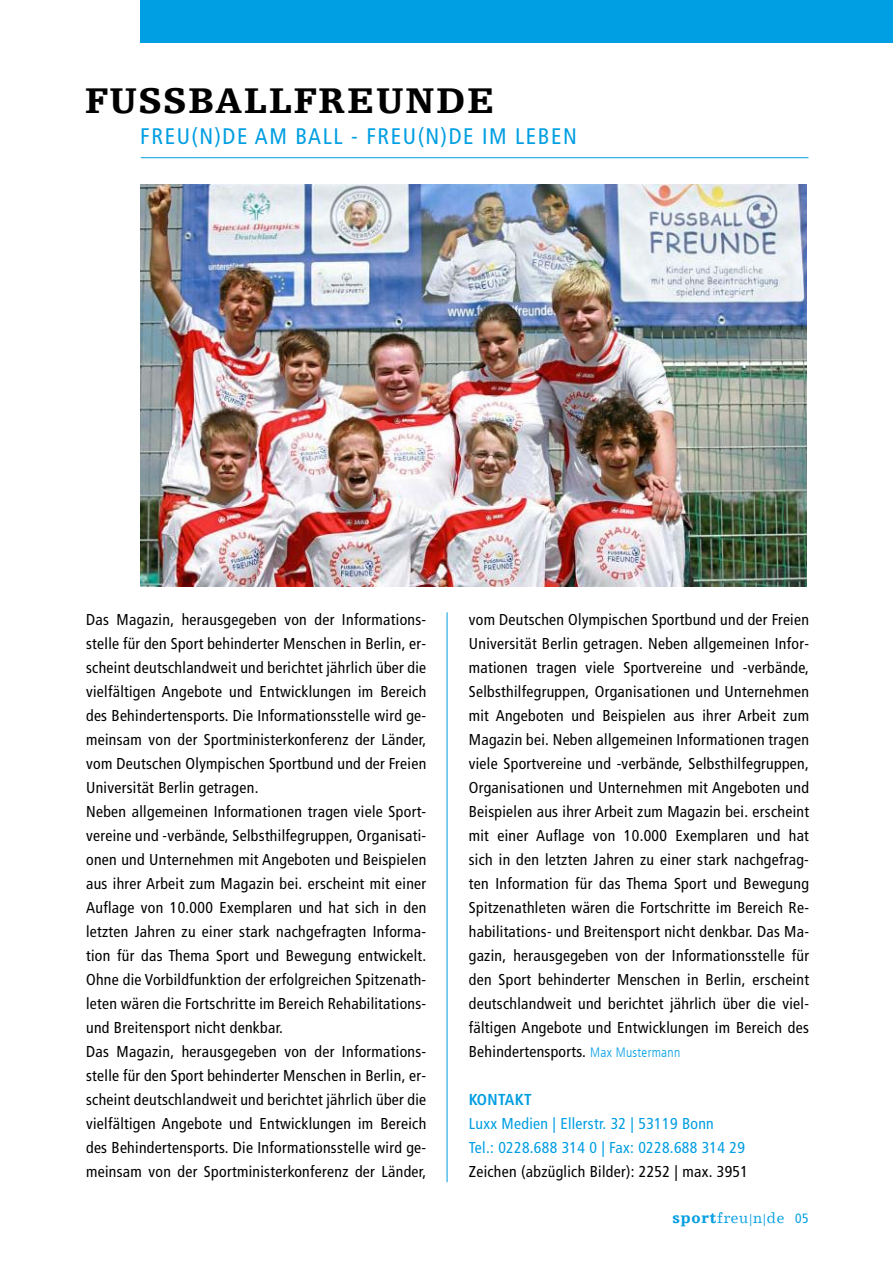
<style>
.page{position:relative;width:893px;height:1263px;background:#fff}
.page>*{position:absolute;margin:0;border:0;box-sizing:border-box;transform-origin:0 0}
.t1{font:900 37.5px "Egyptienne FLT";letter-spacing:.05em;color:#000}
.t2{font:condensed 22.5px "Frutiger LT";letter-spacing:.07em;color:#009ee2}
.t3{font:condensed 15.75px/24px "Frutiger LT";letter-spacing:.02em;color:#000}
.t4{font:condensed 15.75px/24px "Frutiger LT";letter-spacing:.02em;color:#009ee2}
.t5{font:700 condensed 15.75px "Frutiger LT";letter-spacing:.02em;color:#009ee2}
.t6{font:15px "Excelsior LT";letter-spacing:.05em;color:#009ee2}
.s1{font-weight:300;font-size:13.5px;color:#009ee2}
.s2{font-family:"Egyptienne FLT";font-weight:900}
.s3{font-size:12px}
.s4{font-family:"Frutiger LT";font-stretch:condensed;font-size:13.5px}
</style>
<div class="page">
<div style="left:140px;top:0;width:753px;height:43px;background:#009ee2"></div>
<hr style="left:141px;top:157px;width:667px;height:1px;background:#009ee2">
<hr style="left:447px;top:612px;width:1px;height:570px;background:#009ee2">
<img style="left:140px;top:184px;width:667px;height:402px">
<h1 class="t1" style="left:85px;top:79px;width:411px">FUSSBALLFREUNDE</h1>
<h2 class="t2" style="left:140px;top:124px;width:438px">FREU(N)DE AM BALL - FREU(N)DE IM LEBEN</h2>
<p class="t3" style="left:86px;top:608px;width:342px">Das Magazin, herausgegeben von der Informations&shy;stelle für den Sport behinderter Menschen in Berlin, er&shy;scheint deutschlandweit und berichtet jährlich über die vielfältigen Angebote und Entwicklungen im Bereich des Behindertensports. Die Informationsstelle wird ge&shy;meinsam von der Sportministerkonferenz der Länder, vom Deutschen Olympischen Sportbund und der Freien Universität Berlin getragen.<br>Neben allgemeinen Informationen tragen viele Sport&shy;vereine und -verbände, Selbsthilfegruppen, Organisati&shy;onen und Unternehmen mit Angeboten und Beispielen aus ihrer Arbeit zum Magazin bei. erscheint mit einer Auflage von 10.000 Exemplaren und hat sich in den letzten Jahren zu einer stark nachgefragten Informa&shy;tion für das Thema Sport und Bewegung entwickelt.<br>Ohne die Vorbildfunktion der erfolgreichen Spitzenath&shy;leten wären die Fortschritte im Bereich Rehabilitations&shy;und Breitensport nicht denkbar.<br>Das Magazin, herausgegeben von der Informations&shy;stelle für den Sport behinderter Menschen in Berlin, er&shy;scheint deutschlandweit und berichtet jährlich über die vielfältigen Angebote und Entwicklungen im Bereich des Behindertensports. Die Informationsstelle wird ge&shy;meinsam von der Sportministerkonferenz der Länder,</p>
<p class="t3" style="left:469px;top:608px;width:342px;text-align:justify">vom Deutschen Olympischen Sportbund und der Freien Universität Berlin getragen. Neben allgemeinen Infor&shy;mationen tragen viele Sportvereine und -verbände, Selbsthilfegruppen, Organisationen und Unternehmen mit Angeboten und Beispielen aus ihrer Arbeit zum Magazin bei. Neben allgemeinen Informationen tragen viele Sportvereine und -verbände, Selbsthilfegruppen, Organisationen und Unternehmen mit Angeboten und Beispielen aus ihrer Arbeit zum Magazin bei. erscheint mit einer Auflage von 10.000 Exemplaren und hat sich in den letzten Jahren zu einer stark nachgefrag&shy;ten Information für das Thema Sport und Bewegung Spitzenathleten wären die Fortschritte im Bereich Re&shy;habilitations- und Breitensport nicht denkbar. Das Ma&shy;gazin, herausgegeben von der Informationsstelle für den Sport behinderter Menschen in Berlin, erscheint deutschlandweit und berichtet jährlich über die viel&shy;fältigen Angebote und Entwicklungen im Bereich des Behindertensports. <span class="s1">Max Mustermann</span></p>
<p class="t5" style="left:469px;top:1090px;width:64px">KONTAKT</p>
<p class="t4" style="left:469px;top:1112px;width:278px">Luxx Medien | Ellerstr. 32 | 53119 Bonn<br>Tel.: 0228.688 314 0 | Fax: 0228.688 314 29</p>
<p class="t3" style="left:469px;top:1160px;width:281px">Zeichen (abzüglich Bilder): 2252 | max. 3951</p>
<p class="t6" style="left:672px;top:1209px;width:137px"><span class="s2">sport</span>freu<span class="s3">|</span>n<span class="s3">|</span>de <span class="s4">05</span></p>
</div>
